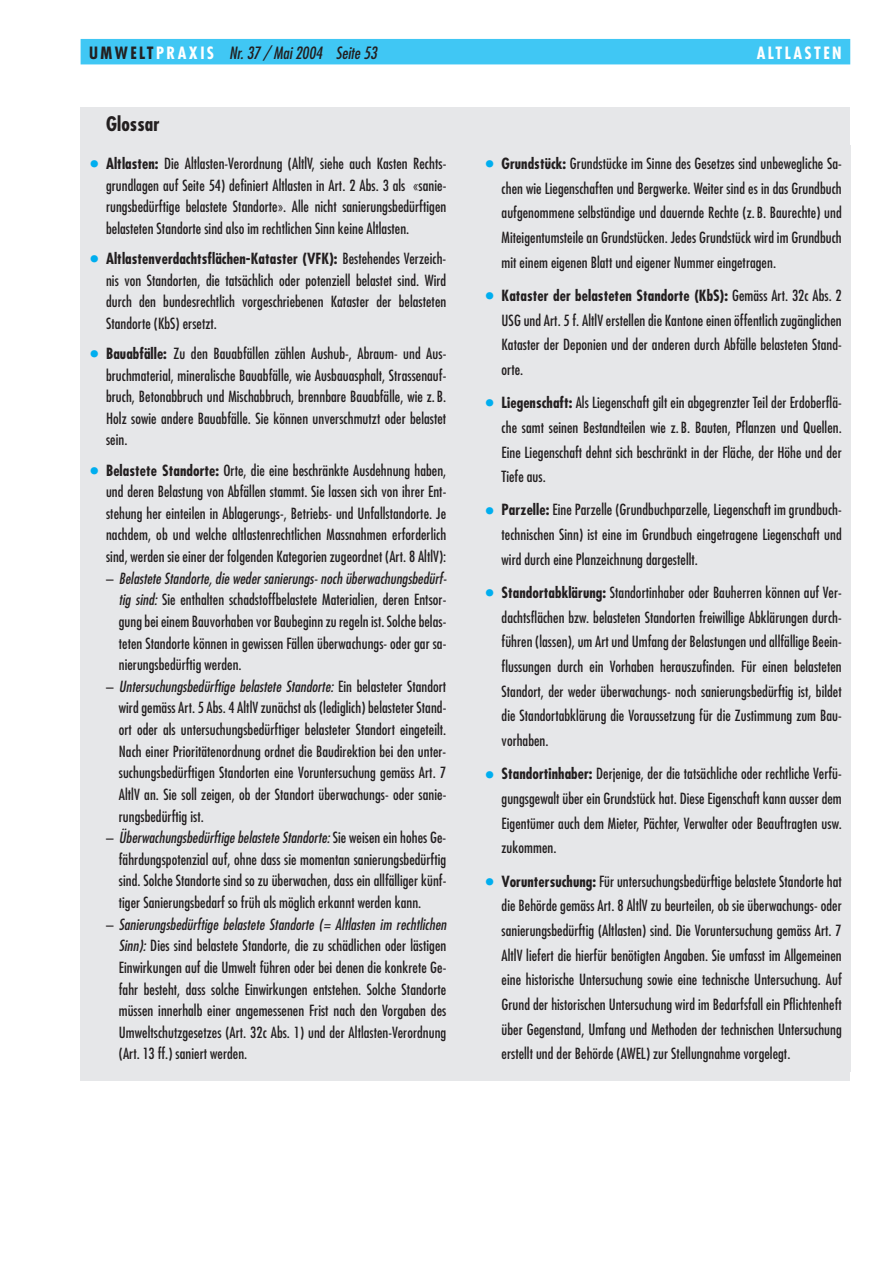
<style>
.page{position:relative;width:893px;height:1263px;background:#fff}
.page>*{position:absolute;margin:0;border:0;box-sizing:border-box;transform-origin:0 0}
.t1{font:700 condensed 19.5px "Futura";letter-spacing:.005em;color:#231f20}
.t2{font:italic condensed 16.5px "Futura";color:#231f20}
.t3{font:700 condensed 16.5px "Futura";letter-spacing:.145em;color:#fff}
.t4{font:condensed 15px/21.6px "Futura";letter-spacing:.005em;color:#231f20;text-align:justify}
.s1{font-weight:700;font-style:normal}
.s2{font-weight:700;font-style:normal;color:#fff}
.s3{font-family:"Times Ten";font-stretch:normal;font-size:21px;color:#00aeef}
.s4{font-weight:700}
.s5{font-style:italic}
</style>
<div class="page">
<div style="left:81px;top:107px;width:769px;height:973px;background:#e6e7e9"></div>
<div style="left:81px;top:39px;width:769px;height:25px;background:#40c7f4"></div>
<p class="t2" style="left:89px;top:45px;width:292px"><span class="s1">U M W E L T</span> <span class="s2">P R A X I S</span> Nr.37 / Mai2004 Seite 53</p>
<p class="t3" style="left:757px;top:46px;width:87px">ALTLASTEN</p>
<h1 class="t1" style="left:106px;top:115px;width:55px">Glossar</h1>
<p class="t4" style="left:106px;top:154px;width:342px;text-indent:-17px"><span class="s3">•</span> <span class="s4">Altlasten:</span> Die Altlasten-Verordnung (AltlV, siehe auch Kasten Rechts&shy;grundlagen auf Seite 54) definiert Altlasten in Art. 2 Abs. 3 als «sanie&shy;rungsbedürftige belastete Standorte». Alle nicht sanierungsbedürftigen belasteten Standorte sind also im rechtlichen Sinn keine Altlasten.</p>
<p class="t4" style="left:106px;top:249px;width:342px;text-indent:-17px"><span class="s3">•</span> <span class="s4">Altlastenverdachtsflächen-Kataster (VFK):</span> Bestehendes Verzeich&shy;nis von Standorten, die tatsächlich oder potenziell belastet sind. Wird durch den bundesrechtlich vorgeschriebenen Kataster der belasteten Standorte (KbS) ersetzt.</p>
<p class="t4" style="left:106px;top:344px;width:342px;text-indent:-17px"><span class="s3">•</span> <span class="s4">Bauabfälle:</span> Zu den Bauabfällen zählen Aushub-, Abraum- und Aus&shy;bruchmaterial, mineralische Bauabfälle, wie Ausbauasphalt, Strassenauf&shy;bruch, Betonabbruch und Mischabbruch, brennbare Bauabfälle, wie z. B.<br>Holz sowie andere Bauabfälle. Sie können unverschmutzt oder belastet sein.</p>
<p class="t4" style="left:106px;top:460px;width:342px;text-indent:-17px"><span class="s3">•</span> <span class="s4">Belastete Standorte:</span> Orte, die eine beschränkte Ausdehnung haben, und deren Belastung von Abfällen stammt. Sie lassen sich von ihrer Ent&shy;stehung her einteilen in Ablagerungs-, Betriebs- und Unfallstandorte. Je nachdem, ob und welche altlastenrechtlichen Massnahmen erforderlich sind, werden sie einer der folgenden Kategorien zugeordnet (Art. 8 AltlV):</p>
<p class="t4" style="left:119px;top:568px;width:331px;text-align:left;text-indent:-13px">– <span class="s5">Belastete Standorte,die wedersanierungs-noch überwachungsbedürf&shy;tig sind:</span> Sie enthalten schadstoffbelastete Materialien, deren Entsor&shy;gung bei einem Bauvorhaben vor Baubeginn zu regeln ist. Solche belas&shy;teten Standorte können in gewissen Fällen überwachungs- oder gar sa&shy;nierungsbedürftig werden.</p>
<p class="t4" style="left:119px;top:677px;width:329px;text-indent:-13px">– <span class="s5">Untersuchungsbedürftige belastete Standorte:</span> E i n b e l a s t e t e r S t a n d o r t wird gemäss Art. 5 Abs. 4 AltlV zunächst als (lediglich) belasteter Stand&shy;ort oder als untersuchungsbedürftiger belasteter Standort eingeteilt.<br>Nach einer Prioritätenordnung ordnet die Baudirektion bei den unter&shy;suchungsbedürftigen Standorten eine Voruntersuchung gemäss Art. 7<br>AltlV an. Sie soll zeigen, ob der Standort überwachungs- oder sanie&shy;rungsbedürftig ist.</p>
<p class="t4" style="left:119px;top:828px;width:329px;text-indent:-13px">– <span class="s5">Überwachungsbedürftige belastete Standorte:</span>S i e w e i s e n e i n h o h e s G e - fährdungspotenzial auf, ohne dass sie momentan sanierungsbedürftig sind. Solche Standorte sind so zu überwachen, dass ein allfälliger künf&shy;tiger Sanierungsbedarf so früh als möglich erkannt werden kann.</p>
<p class="t4" style="left:119px;top:914px;width:331px;text-align:left;text-indent:-13px">– <span class="s5">Sanierungsbedürftige belastete Standorte (= Altlasten im rechtlichen Sinn):</span> Dies sind belastete Standorte, die zu schädlichen oder lästigen Einwirkungen auf die Umwelt führen oder bei denen die konkrete Ge&shy;fahr besteht, dass solche Einwirkungen entstehen. Solche Standorte müssen innerhalb einer angemessenen Frist nach den Vorgaben des Umweltschutzgesetzes (Art. 32c Abs. 1) und der Altlasten-Verordnung (Art. 13 ff.) saniert werden.</p>
<p class="t4" style="left:502px;top:152px;width:342px;line-height:24.8px;text-indent:-17px"><span class="s3">•</span> <span class="s4">Grundstück:</span> Grundstücke im Sinne des Gesetzes sind unbewegliche Sa&shy;chen wie Liegenschaften und Bergwerke. Weiter sind es in das Grundbuch aufgenommene selbständige und dauernde Rechte (z. B. Baurechte) und Miteigentumsteile an Grundstücken. Jedes Grundstück wird im Grundbuch mit einem eigenen Blatt und eigener Nummer eingetragen.</p>
<p class="t4" style="left:502px;top:284px;width:342px;line-height:24.8px;text-indent:-17px"><span class="s3">•</span> <span class="s4">Kataster der belasteten Standorte (KbS):</span> Gemäss Art. 32c Abs. 2<br>USG und Art. 5 f. AltlV erstellen die Kantone einen öffentlich zugänglichen Kataster der Deponien und der anderen durch Abfälle belasteten Stand&shy;orte.</p>
<p class="t4" style="left:502px;top:391px;width:342px;line-height:24.8px;text-indent:-17px"><span class="s3">•</span> <span class="s4">Liegenschaft:</span> Als Liegenschaft gilt ein abgegrenzter Teil der Erdoberflä&shy;che samt seinen Bestandteilen wie z. B. Bauten, Pflanzen und Quellen.<br>Eine Liegenschaft dehnt sich beschränkt in der Fläche, der Höhe und der Tiefe aus.</p>
<p class="t4" style="left:502px;top:499px;width:342px;line-height:24.8px;text-indent:-17px"><span class="s3">•</span> <span class="s4">Parzelle:</span> Eine Parzelle (Grundbuchparzelle, Liegenschaft im grundbuch&shy;technischen Sinn) ist eine im Grundbuch eingetragene Liegenschaft und wird durch eine Planzeichnung dargestellt.</p>
<p class="t4" style="left:502px;top:581px;width:342px;line-height:24.8px;text-indent:-17px"><span class="s3">•</span> <span class="s4">Standortabklärung:</span> Standortinhaber oder Bauherren können auf Ver&shy;dachtsflächen bzw. belasteten Standorten freiwillige Abklärungen durch&shy;führen (lassen), um Art und Umfang der Belastungen und allfällige Beein&shy;flussungen durch ein Vorhaben herauszufinden. Für einen belasteten Standort, der weder überwachungs- noch sanierungsbedürftig ist, bildet die Standortabklärung die Voraussetzung für die Zustimmung zum Bau&shy;vorhaben.</p>
<p class="t4" style="left:502px;top:762px;width:342px;line-height:24.8px;text-indent:-17px"><span class="s3">•</span> <span class="s4">Standortinhaber:</span> Derjenige, der die tatsächliche oder rechtliche Verfü&shy;gungsgewalt über ein Grundstück hat. Diese Eigenschaft kann ausser dem Eigentümer auch dem Mieter, Pächter, Verwalter oder Beauftragten usw. zukommen.</p>
<p class="t4" style="left:502px;top:870px;width:342px;line-height:24.8px;text-indent:-17px"><span class="s3">•</span> <span class="s4">Voruntersuchung:</span> Für untersuchungsbedürftige belastete Standorte hat die Behörde gemäss Art. 8 AltlV zu beurteilen, ob sie überwachungs- oder sanierungsbedürftig (Altlasten) sind. Die Voruntersuchung gemäss Art. 7<br>AltlV liefert die hierfür benötigten Angaben. Sie umfasst im Allgemeinen eine historische Untersuchung sowie eine technische Untersuchung. Auf Grund der historischen Untersuchung wird im Bedarfsfall ein Pflichtenheft über Gegenstand, Umfang und Methoden der technischen Untersuchung erstellt und der Behörde (AWEL) zur Stellungnahme vorgelegt.</p>
</div>
